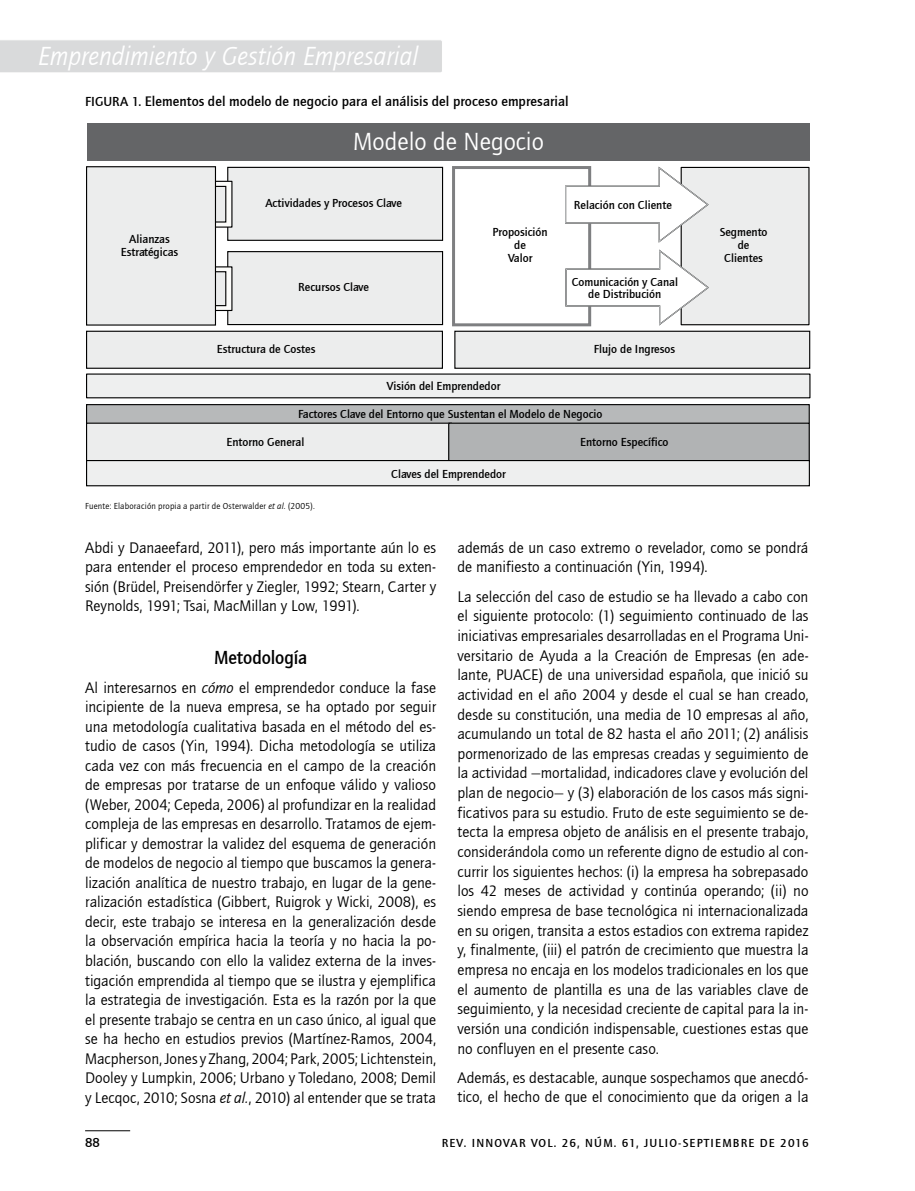
<style>
.page{position:relative;width:915px;height:1191px;background:#fff}
.page>*{position:absolute;margin:0;border:0;box-sizing:border-box;transform-origin:0 0}
.t1{font:italic 27px "Quay Sans ITCTT Book";color:#fff;scale:.95 1}
.t2{font:25.5px "Quay Sans ITCTT Book";color:#fff}
.t3{font:19.5px "Quay Sans Md ITCTT";color:#000;scale:.95 1}
.t4{font:15.75px/19.6px "Quay Sans ITCTT Book";color:#000;text-align:justify}
.t5{font:14.25px "Quay Sans Md ITCTT";color:#000}
.t6{font:13.5px "Quay Sans Md ITCTT";color:#000}
.t7{font:12px/13px "Quay Sans Md ITCTT";color:#000;text-align:center}
.t8{font:12px "Quay Sans Md ITCTT";letter-spacing:.1em;color:#000}
.t9{font:9px "Quay Sans ITCTT Book";letter-spacing:.02em;color:#000}
.s1{font-size:13.5px}
.s2{font-style:italic}
</style>
<div class="page">
<hr style="left:85px;top:1130px;width:45px;height:1px;background:#000">
<div style="left:0;top:40px;width:442px;height:33px;background:#d9dadb"></div>
<div style="left:228px;top:167px;width:214px;height:73px;background:#eceded"></div>
<div style="left:227px;top:167px;width:216px;height:74px;border:1px solid #000"></div>
<div style="left:228px;top:252px;width:214px;height:72px;background:#eceded"></div>
<div style="left:227px;top:251px;width:216px;height:74px;border:1px solid #000"></div>
<svg style="left:216px;top:183px;width:14px;height:43px"></svg>
<div style="left:201px;top:186px;width:25px;height:36px;background:#eceded"></div>
<div style="left:201px;top:186px;width:25px;height:36px;border:1px solid #000"></div>
<div style="left:201px;top:267px;width:31px;height:43px;background:linear-gradient(to bottom,#fcfcfa,#fcfcfa)"></div>
<div style="left:201px;top:272px;width:25px;height:34px;background:#eceded"></div>
<div style="left:201px;top:271px;width:25px;height:35px;border:1px solid #000"></div>
<div style="left:86px;top:331px;width:356px;height:37px;background:#eceded"></div>
<div style="left:86px;top:331px;width:357px;height:38px;border:1px solid #000"></div>
<div style="left:454px;top:331px;width:355px;height:37px;background:#eceded"></div>
<div style="left:454px;top:331px;width:356px;height:38px;border:1px solid #000"></div>
<div style="left:452px;top:166px;width:139px;height:160px;border:3px solid #7e7f81"></div>
<div style="left:681px;top:167px;width:127px;height:158px;background:#eceded"></div>
<div style="left:680px;top:167px;width:129px;height:158px;border:1px solid #000"></div>
<div style="left:86px;top:167px;width:129px;height:158px;background:#eceded"></div>
<div style="left:86px;top:166px;width:130px;height:159px;border:1px solid #000"></div>
<div style="left:86px;top:404px;width:723px;height:24px;background:#b7b9ba"></div>
<div style="left:86px;top:404px;width:723px;height:25px;border:1px solid #000"></div>
<div style="left:86px;top:423px;width:365px;height:38px;background:#eceded"></div>
<div style="left:86px;top:422px;width:366px;height:40px;border:1px solid #000"></div>
<div style="left:448px;top:423px;width:361px;height:38px;background:#b1b3b4"></div>
<div style="left:448px;top:422px;width:361px;height:40px;border:1px solid #000"></div>
<div style="left:86px;top:374px;width:723px;height:24px;background:#eeefef"></div>
<div style="left:86px;top:373px;width:724px;height:25px;border:1px solid #000"></div>
<div style="left:86px;top:460px;width:723px;height:26px;background:#eeefef"></div>
<div style="left:86px;top:460px;width:723px;height:26px;border:1px solid #000"></div>
<div style="left:87px;top:123px;width:722px;height:38px;background:#646567"></div>
<svg style="left:564px;top:166px;width:145px;height:161px"></svg>
<h1 class="t1" style="left:38px;top:41px;width:401px">Emprendimiento y Gestión Empresarial</h1>
<p class="t5" style="left:85px;top:94px;width:485px"><span class="s1">Figura 1.</span> Elementos del modelo de negocio para el análisis del proceso empresarial</p>
<p class="t7" style="left:121px;top:232px;width:59px">Alianzas<br>Estratégicas</p>
<p class="t2" style="left:353px;top:128px;width:192px">Modelo de Negocio</p>
<p class="t7" style="left:265px;top:197px;width:138px">Actividades y Procesos Clave</p>
<p class="t7" style="left:298px;top:281px;width:72px">Recursos Clave</p>
<p class="t7" style="left:492px;top:226px;width:57px">Proposición de<br>Valor</p>
<p class="t7" style="left:573px;top:199px;width:99px">Relación con Cliente</p>
<p class="t7" style="left:571px;top:276px;width:108px;line-height:12px">Comunicación y Canal de Distribución</p>
<p class="t7" style="left:217px;top:343px;width:100px">Estructura de Costes</p>
<p class="t7" style="left:593px;top:343px;width:83px">Flujo de Ingresos</p>
<p class="t7" style="left:386px;top:379px;width:115px">Visión del Emprendedor</p>
<p class="t7" style="left:298px;top:407px;width:306px">Factores Clave del Entorno que Sustentan el Modelo de Negocio</p>
<p class="t7" style="left:226px;top:436px;width:79px">Entorno General</p>
<p class="t7" style="left:580px;top:436px;width:90px">Entorno Específico</p>
<p class="t7" style="left:391px;top:467px;width:116px">Claves del Emprendedor</p>
<p class="t9" style="left:85px;top:501px;width:231px">Fuente: Elaboración propia a partir de Osterwalder <span class="s2">et al.</span> (2005).</p>
<p class="t7" style="left:719px;top:226px;width:49px">Segmento de<br>Clientes</p>
<p class="t4" style="left:85px;top:538px;width:352px">Abdi y Danaeefard, 2011), pero más importante aún lo es para entender el proceso emprendedor en toda su exten&shy;sión (Brüdel, Preisendörfer y Ziegler, 1992; Stearn, Carter y Reynolds, 1991; Tsai, MacMillan y Low, 1991).</p>
<p class="t3" style="left:214px;top:646px;width:100px">Metodología</p>
<p class="t4" style="left:85px;top:678px;width:352px">Al interesarnos en <span class="s2">cómo</span> el emprendedor conduce la fase incipiente de la nueva empresa, se ha optado por seguir una metodología cualitativa basada en el método del es&shy;tudio de casos (Yin, 1994). Dicha metodología se utiliza cada vez con más frecuencia en el campo de la creación de empresas por tratarse de un enfoque válido y valioso (Weber, 2004; Cepeda, 2006) al profundizar en la realidad compleja de las empresas en desarrollo. Tratamos de ejem&shy;plificar y demostrar la validez del esquema de generación de modelos de negocio al tiempo que buscamos la genera&shy;lización analítica de nuestro trabajo, en lugar de la gene&shy;ralización estadística (Gibbert, Ruigrok y Wicki, 2008), es decir, este trabajo se interesa en la generalización desde la observación empírica hacia la teoría y no hacia la po&shy;blación, buscando con ello la validez externa de la inves&shy;tigación emprendida al tiempo que se ilustra y ejemplifica la estrategia de investigación. Esta es la razón por la que el presente trabajo se centra en un caso único, al igual que se ha hecho en estudios previos (Martínez-Ramos, 2004, Macpherson, Jones y Zhang, 2004; Park, 2005; Lichtenstein, Dooley y Lumpkin, 2006; Urbano y Toledano, 2008; Demil y Lecqoc, 2010; Sosna <span class="s2">et al.</span>, 2010) al entender que se trata</p>
<p class="t4" style="left:457px;top:538px;width:352px">además de un caso extremo o revelador, como se pondrá de manifiesto a continuación (Yin, 1994).</p>
<p class="t4" style="left:457px;top:587px;width:352px">La selección del caso de estudio se ha llevado a cabo con el siguiente protocolo: (1) seguimiento continuado de las iniciativas empresariales desarrolladas en el Programa Uni&shy;versitario de Ayuda a la Creación de Empresas (en ade&shy;lante, PUACE) de una universidad española, que inició su actividad en el año 2004 y desde el cual se han creado, desde su constitución, una media de 10 empresas al año, acumulando un total de 82 hasta el año 2011; (2) análisis pormenorizado de las empresas creadas y seguimiento de la actividad —mortalidad, indicadores clave y evolución del plan de negocio— y (3) elaboración de los casos más signi&shy;ficativos para su estudio. Fruto de este seguimiento se de&shy;tecta la empresa objeto de análisis en el presente trabajo, considerándola como un referente digno de estudio al con&shy;currir los siguientes hechos: (i) la empresa ha sobrepasado los 42 meses de actividad y continúa operando; (ii) no siendo empresa de base tecnológica ni internacionalizada en su origen, transita a estos estadios con extrema rapidez y, finalmente, (iii) el patrón de crecimiento que muestra la empresa no encaja en los modelos tradicionales en los que el aumento de plantilla es una de las variables clave de seguimiento, y la necesidad creciente de capital para la in&shy;versión una condición indispensable, cuestiones estas que no confluyen en el presente caso.</p>
<p class="t4" style="left:457px;top:1068px;width:352px">Además, es destacable, aunque sospechamos que anecdó&shy;tico, el hecho de que el conocimiento que da origen a la</p>
<p class="t6" style="left:85px;top:1135px;width:16px">88</p>
<p class="t8" style="left:441px;top:1136px;width:249px">rev. innovar vol. 26, núm. 61, JULIO-SEPTIEMBRE</p>
<p class="t7" style="left:759px;top:1136px;width:50px">de 2016</p>
</div>
